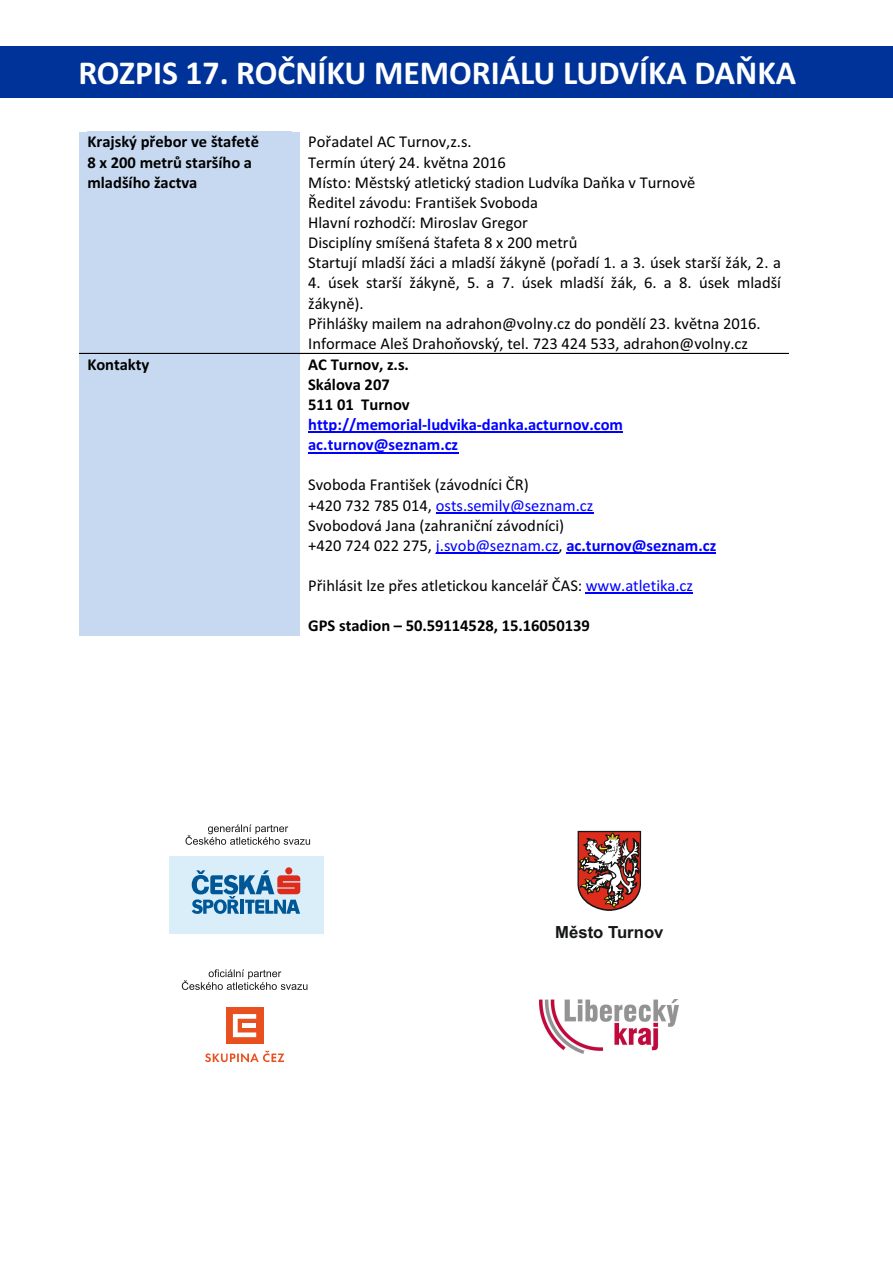
<style>
.page{position:relative;width:893px;height:1263px;background:#fff}
.page>*{position:absolute;margin:0;border:0;box-sizing:border-box;transform-origin:0 0}
.t1{font:700 33.6px "Calibri";color:#fff}
.t2{font:700 16.65px "Arial";color:#151616}
.t3{font:16.5px/20.1px "Calibri";color:#000}
.t4{font:700 16.5px/20.1px "Calibri";color:#000}
.t5{font:700 16.5px/20.1px "Calibri";color:#00f}
.s1{color:#00f}
.s2{font-weight:700;color:#00f}
</style>
<div class="page">
<div style="left:79px;top:132px;width:221px;height:221px;background:#c6d9f1"></div>
<div style="left:79px;top:354px;width:221px;height:282px;background:#c6d9f1"></div>
<hr style="left:308px;top:432px;width:315px;height:1px;background:#00f">
<hr style="left:308px;top:452px;width:150px;height:1px;background:#00f">
<hr style="left:436px;top:512px;width:157px;height:1px;background:#00f">
<hr style="left:436px;top:553px;width:123px;height:1px;background:#00f">
<hr style="left:566px;top:553px;width:150px;height:1px;background:#00f">
<hr style="left:586px;top:593px;width:107px;height:1px;background:#00f">
<hr style="left:79px;top:353px;width:221px;height:1px;background:#000">
<hr style="left:301px;top:353px;width:488px;height:1px;background:#000">
<div style="left:169px;top:856px;width:155px;height:77px;background:#daeefa"></div>
<svg style="left:192px;top:867px;width:108px;height:47px"></svg>
<svg style="left:185px;top:824px;width:125px;height:21px"></svg>
<div style="left:226px;top:1007px;width:37px;height:37px;background:#e9501f"></div>
<svg style="left:233px;top:1014px;width:23px;height:23px"></svg>
<div style="left:242px;top:1023px;width:14px;height:5px;background:#fff"></div>
<svg style="left:205px;top:1050px;width:79px;height:12px"></svg>
<svg style="left:182px;top:969px;width:125px;height:21px"></svg>
<svg style="left:577px;top:831px;width:64px;height:80px"></svg>
<img style="left:539px;top:999px;width:139px;height:55px">
<div style="left:0;top:46px;width:893px;height:51px;background:#039"></div>
<h1 class="t1" style="left:78px;top:59px;width:719px">ROZPIS 17. ROČNÍKU MEMORIÁLU LUDVÍKA DAŇKA</h1>
<p class="t4" style="left:87px;top:133px;width:173px">Krajský přebor ve štafetě<br>8 x 200 metrů staršího a mladšího žactva</p>
<p class="t3" style="left:308px;top:133px;width:474px">Pořadatel AC Turnov,z.s.<br>Termín úterý 24. května 2016<br>Místo: Městský atletický stadion Ludvíka Daňka v Turnově<br>Ředitel závodu: František Svoboda<br>Hlavní rozhodčí: Miroslav Gregor<br>Disciplíny smíšená štafeta 8 x 200 metrů<br>Startují mladší žáci a mladší žákyně (pořadí 1. a 3. úsek starší žák, 2. a</p>
<p class="t3" style="left:308px;top:274px;width:474px">4. úsek starší žákyně, 5. a 7. úsek mladší žák, 6. a 8. úsek mladší žákyně).<br>Přihlášky mailem na adrahon@volny.cz do pondělí 23. května 2016.<br>Informace Aleš Drahoňovský, tel. 723 424 533, adrahon@volny.cz</p>
<p class="t4" style="left:87px;top:355px;width:64px">Kontakty</p>
<p class="t4" style="left:308px;top:355px;width:103px">AC Turnov, z.s.<br>Skálova 207<br>511 01 Turnov</p>
<p class="t5" style="left:308px;top:416px;width:316px">http://memorial-ludvika-danka.acturnov.com ac.turnov@seznam.cz</p>
<p class="t3" style="left:308px;top:476px;width:410px">Svoboda František (závodníci ČR)<br>+420 732 785 014, <span class="s1">osts.semily@seznam.cz<br></span>Svobodová Jana (zahraniční závodníci)<br>+420 724 022 275, <span class="s1">j.svob@seznam.cz</span>, <span class="s2">ac.turnov@seznam.cz</span></p>
<p class="t3" style="left:308px;top:577px;width:386px">Přihlásit lze přes atletickou kancelář ČAS: <span class="s1">www.atletika.cz</span></p>
<p class="t4" style="left:308px;top:617px;width:283px">GPS stadion – 50.59114528, 15.16050139</p>
<p class="t2" style="left:555px;top:926px;width:110px">Město Turnov</p>
</div>
